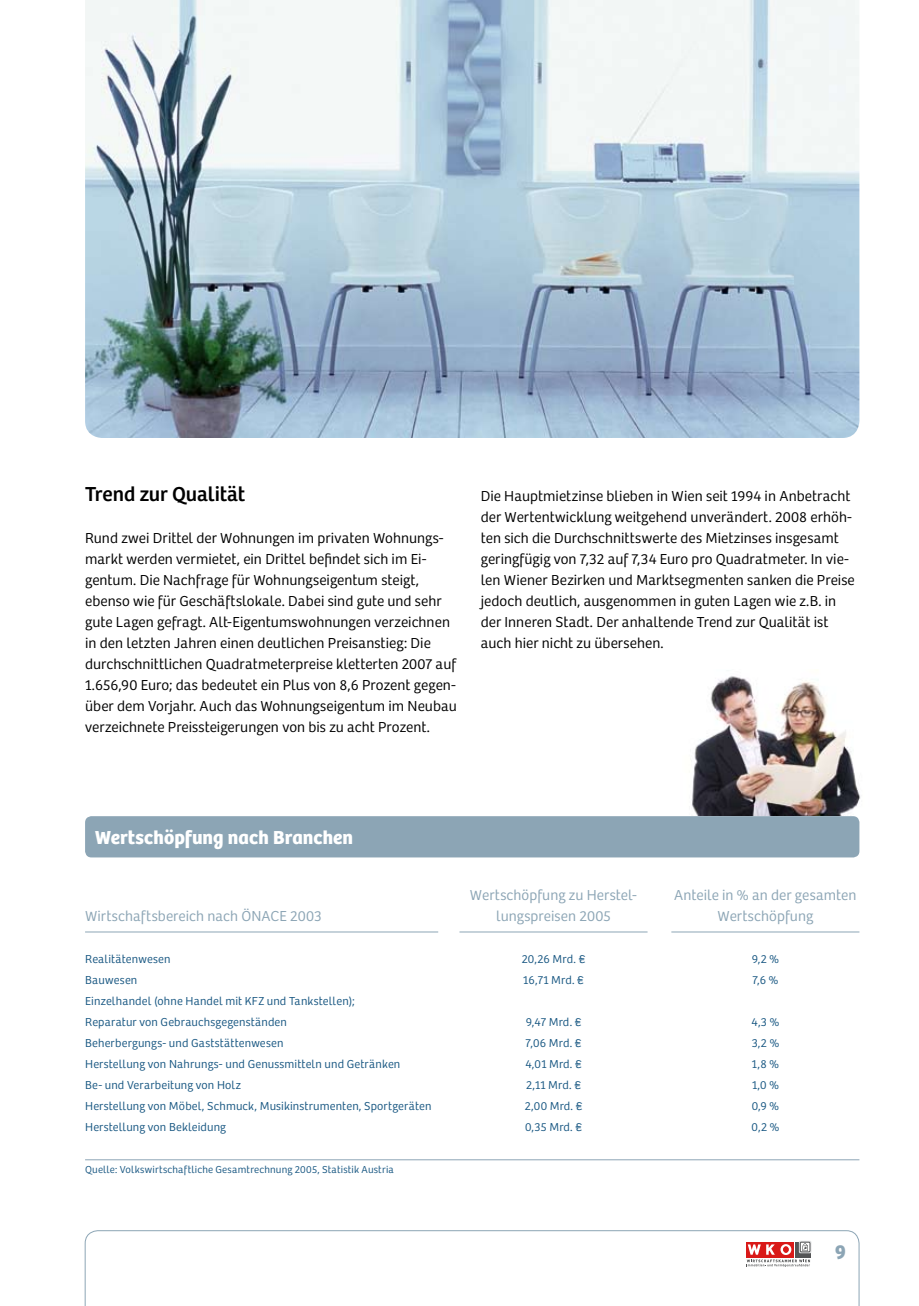
<style>
.page{position:relative;width:919px;height:1306px;background:#fff}
.page>*{position:absolute;margin:0;border:0;box-sizing:border-box;transform-origin:0 0}
.t1{font:21px "Bree";color:#000}
.t2{font:700 21px "Bree";color:#8ca5b5}
.t3{font:700 19.5px "Bree";letter-spacing:.005em;color:#fff}
.t4{font:300 15px/21px "Bree";letter-spacing:.005em;color:#000}
.t5{font:300 15px/21px "Bree";letter-spacing:.01em;color:#8ca5b5;text-align:center}
.t6{font:300 12px/21px "Bree";letter-spacing:.015em;color:#185782}
.t7{font:300 10.5px "Bree";letter-spacing:.025em;color:#185782}
</style>
<div class="page">
<svg style="left:85px;top:1230px;width:774px;height:75px"></svg>
<div style="left:798px;top:1240px;width:13px;height:13px;background:#dfe0e1"></div>
<div style="left:800px;top:1241px;width:10px;height:10px;border:1px solid #545556"></div>
<svg style="left:746px;top:1242px;width:64px;height:24px"></svg>
<img style="left:690px;top:676px;width:171px;height:140px">
<img style="left:85px;top:0;width:774px;height:438px">
<hr style="left:85px;top:931px;width:353px;height:1px;background:#8ca5b5">
<hr style="left:459px;top:931px;width:188px;height:1px;background:#8ca5b5">
<hr style="left:671px;top:931px;width:188px;height:1px;background:#8ca5b5">
<div style="left:85px;top:816px;width:774px;height:41px;background:#8ca5b5;border-radius:6px"></div>
<hr style="left:85px;top:1159px;width:774px;height:1px;background:#8ca5b5">
<h1 class="t1" style="left:85px;top:481px;width:162px">Trend zur Qualität</h1>
<p class="t4" style="left:85px;top:527px;width:373px">Rund zwei Drittel der Wohnungen im privaten Wohnungs&shy;markt werden vermietet, ein Drittel befindet sich im Ei&shy;gentum. Die Nachfrage für Wohnungseigentum steigt, ebenso wie für Geschäftslokale. Dabei sind gute und sehr gute Lagen gefragt. Alt-Eigentumswohnungen verzeichnen in den letzten Jahren einen deutlichen Preisanstieg: Die durchschnittlichen Quadratmeterpreise kletterten 2007 auf 1.656,90 Euro; das bedeutet ein Plus von 8,6 Prozent gegen&shy;über dem Vorjahr. Auch das Wohnungseigentum im Neubau verzeichnete Preissteigerungen von bis zu acht Prozent.</p>
<p class="t4" style="left:480px;top:485px;width:375px">Die Hauptmietzinse blieben in Wien seit 1994 in Anbetracht der Wertentwicklung weitgehend unverändert. 2008 erhöh&shy;ten sich die Durchschnittswerte des Mietzinses insgesamt geringfügig von 7,32 auf 7,34 Euro pro Quadratmeter. In vie&shy;len Wiener Bezirken und Marktsegmenten sanken die Preise jedoch deutlich, ausgenommen in guten Lagen wie z.B. in der Inneren Stadt. Der anhaltende Trend zur Qualität ist auch hier nicht zu übersehen.</p>
<h2 class="t3" style="left:95px;top:830px;width:259px">Wertschöpfung nach Branchen</h2>
<p class="t5" style="left:85px;top:905px;width:238px">Wirtschaftsbereich nach ÖNACE 2003</p>
<p class="t6" style="left:85px;top:948px;width:348px">Realitätenwesen<br>Bauwesen<br>Einzelhandel (ohne Handel mit KFZ und Tankstellen);<br>Reparatur von Gebrauchsgegenständen<br>Beherbergungs- und Gaststättenwesen<br>Herstellung von Nahrungs- und Genussmitteln und Getränken<br>Be- und Verarbeitung von Holz<br>Herstellung von Möbel, Schmuck, Musikinstrumenten, Sportgeräten Herstellung von Bekleidung</p>
<p class="t7" style="left:85px;top:1163px;width:310px">Quelle: Volkswirtschaftliche Gesamtrechnung 2005, Statistik Austria</p>
<p class="t5" style="left:470px;top:884px;width:168px">Wertschöpfung zu Herstel&shy;lungspreisen 2005</p>
<p class="t6" style="left:521px;top:948px;width:65px">20,26 Mrd. €<br>16,71 Mrd. €</p>
<p class="t6" style="left:524px;top:1011px;width:59px;text-align:justify">9,47 Mrd. € 7,06 Mrd. € 4,01 Mrd. € 2,11 Mrd. € 2,00 Mrd. € 0,35 Mrd. €</p>
<p class="t5" style="left:674px;top:884px;width:184px">Anteile in % an der gesamten<br>Wertschöpfung</p>
<p class="t6" style="left:751px;top:948px;width:29px">9,2 %<br>7,6 %</p>
<p class="t6" style="left:751px;top:1011px;width:29px;text-align:justify">4,3 % 3,2 % 1,8 % 1,0 % 0,9 % 0,2 %</p>
<h1 class="t2" style="left:834px;top:1244px;width:13px">9</h1>
</div>
